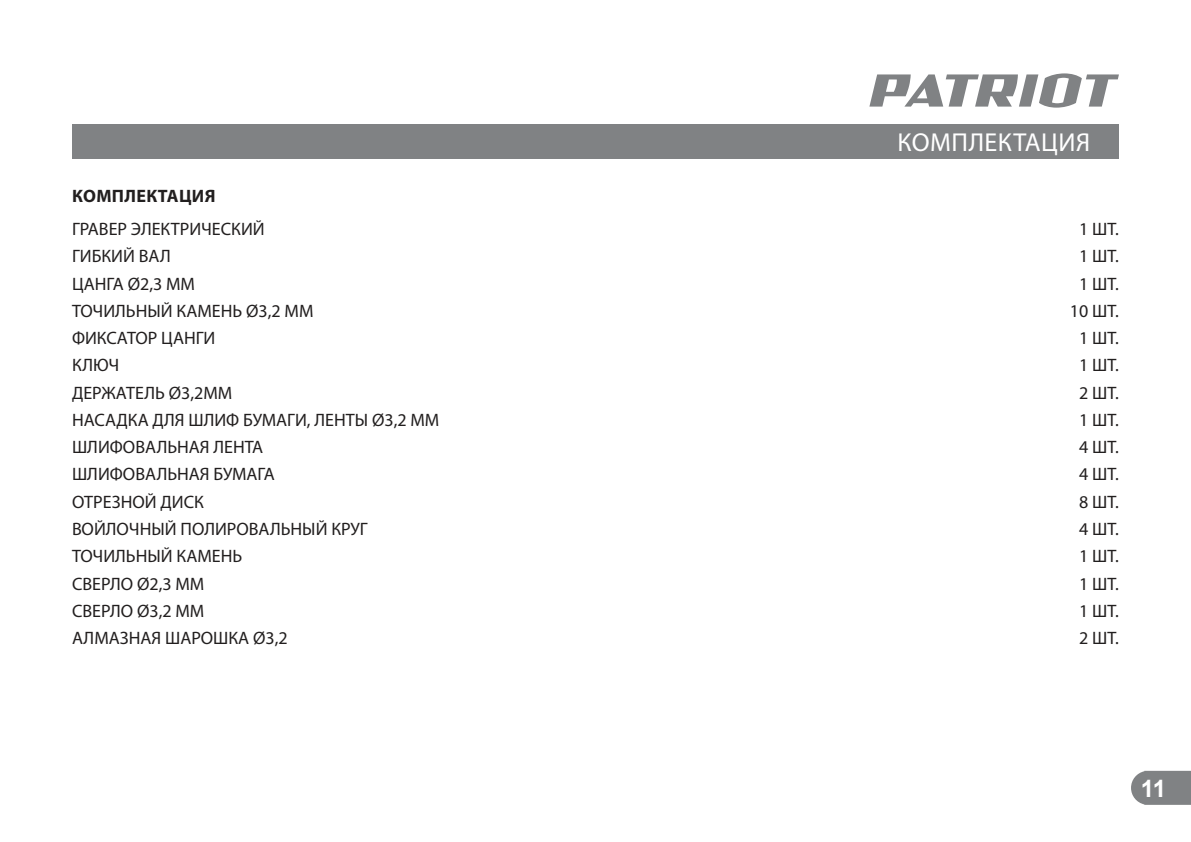
<style>
.page{position:relative;width:1191px;height:842px;background:#fff}
.page>*{position:absolute;margin:0;border:0;box-sizing:border-box;transform-origin:0 0}
.t1{font:26px "Myriad Pro";letter-spacing:.02em;color:#fff}
.t2{font:700 24px "Arial";color:#fff}
.t3{font:18px "Myriad Pro";color:#221f1f}
.t4{font:700 18px "Myriad Pro";letter-spacing:.02em;color:#221f1f}
</style>
<div class="page">
<svg style="left:1131px;top:771px;width:60px;height:34px;background:#888a8b"></svg>
<svg style="left:869px;top:73px;width:250px;height:35px"></svg>
<div style="left:72px;top:124px;width:1047px;height:34px;background:#808284"></div>
<h1 class="t1" style="left:897px;top:129px;width:194px">КОМПЛЕКТАЦИЯ</h1>
<p class="t4" style="left:72px;top:187px;width:145px">КОМПЛЕКТАЦИЯ</p>
<p class="t3" style="left:72px;top:220px;width:194px">ГРАВЕР ЭЛЕКТРИЧЕСКИЙ</p>
<p class="t3" style="left:1079px;top:220px;width:41px">1 ШТ.</p>
<p class="t3" style="left:72px;top:247px;width:100px">ГИБКИЙ ВАЛ</p>
<p class="t3" style="left:1079px;top:247px;width:41px">1 ШТ.</p>
<p class="t3" style="left:72px;top:274px;width:125px">ЦАНГА Ø2,3 ММ</p>
<p class="t3" style="left:1079px;top:274px;width:41px">1 ШТ.</p>
<p class="t3" style="left:72px;top:302px;width:243px">ТОЧИЛЬНЫЙ КАМЕНЬ Ø3,2 ММ</p>
<p class="t3" style="left:1070px;top:302px;width:50px">10 ШТ.</p>
<p class="t3" style="left:72px;top:329px;width:145px">ФИКСАТОР ЦАНГИ</p>
<p class="t3" style="left:1079px;top:329px;width:41px">1 ШТ.</p>
<p class="t3" style="left:72px;top:356px;width:49px">КЛЮЧ</p>
<p class="t3" style="left:1079px;top:356px;width:41px">1 ШТ.</p>
<p class="t3" style="left:72px;top:383px;width:162px">ДЕРЖАТЕЛЬ Ø3,2ММ</p>
<p class="t3" style="left:1079px;top:383px;width:41px">2 ШТ.</p>
<p class="t3" style="left:72px;top:411px;width:369px">НАСАДКА ДЛЯ ШЛИФ БУМАГИ, ЛЕНТЫ Ø3,2 ММ</p>
<p class="t3" style="left:1079px;top:411px;width:41px">1 ШТ.</p>
<p class="t3" style="left:72px;top:438px;width:193px">ШЛИФОВАЛЬНАЯ ЛЕНТА</p>
<p class="t3" style="left:1079px;top:438px;width:41px">4 ШТ.</p>
<p class="t3" style="left:72px;top:465px;width:204px">ШЛИФОВАЛЬНАЯ БУМАГА</p>
<p class="t3" style="left:1079px;top:465px;width:41px">4 ШТ.</p>
<p class="t3" style="left:72px;top:493px;width:133px">ОТРЕЗНОЙ ДИСК</p>
<p class="t3" style="left:1079px;top:493px;width:41px">8 ШТ.</p>
<p class="t3" style="left:72px;top:520px;width:297px">ВОЙЛОЧНЫЙ ПОЛИРОВАЛЬНЫЙ КРУГ</p>
<p class="t3" style="left:1079px;top:520px;width:41px">4 ШТ.</p>
<p class="t3" style="left:72px;top:547px;width:172px">ТОЧИЛЬНЫЙ КАМЕНЬ</p>
<p class="t3" style="left:1079px;top:547px;width:41px">1 ШТ.</p>
<p class="t3" style="left:72px;top:574px;width:134px">СВЕРЛО Ø2,3 ММ</p>
<p class="t3" style="left:1079px;top:574px;width:41px">1 ШТ.</p>
<p class="t3" style="left:72px;top:602px;width:134px">СВЕРЛО Ø3,2 ММ</p>
<p class="t3" style="left:1079px;top:602px;width:41px">1 ШТ.</p>
<p class="t3" style="left:72px;top:629px;width:217px">АЛМАЗНАЯ ШАРОШКА Ø3,2</p>
<p class="t3" style="left:1079px;top:629px;width:41px">2 ШТ.</p>
<h2 class="t2" style="left:1140px;top:774px;width:27px">11</h2>
</div>
